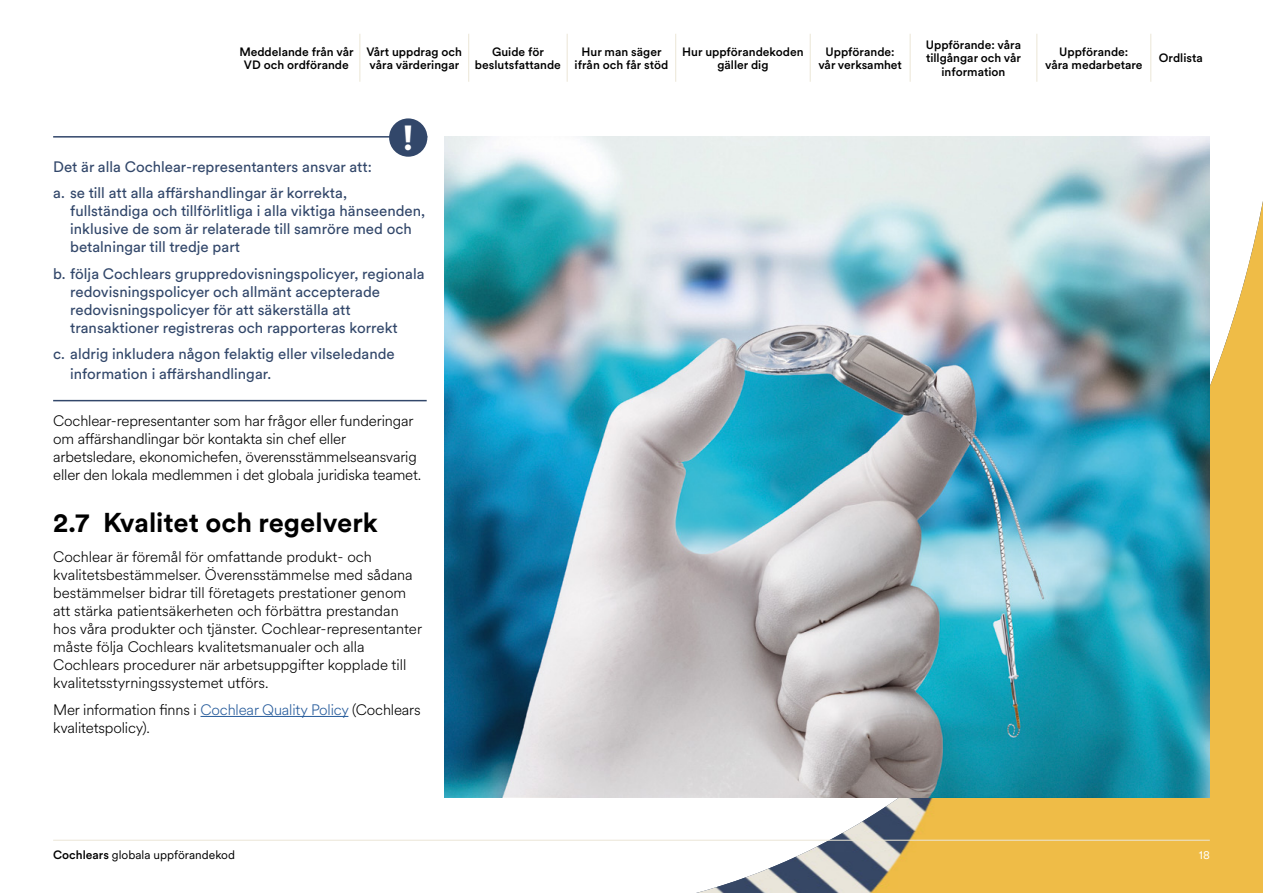
<style>
.page{position:relative;width:1263px;height:893px;background:#fff}
.page>*{position:absolute;margin:0;border:0;box-sizing:border-box;transform-origin:0 0}
.t1{font:900 34.5px "Circular XX";color:#fff}
.t2{font:700 27px "Circular XX";color:#000}
.t3{font:300 15px/18px "Circular XX";color:#000}
.t4{font:15px/18px "Circular XX";color:#32476a}
.t5{font:500 12px/13.5px "Circular XX";color:#000;text-align:center}
.t6{font:12px "Circular XX";color:#000}
.t7{font:12px "Circular XX";color:#fff}
.s1{color:#265b9b}
.s2{font-weight:500}
</style>
<div class="page">
<img style="left:696px;top:201px;width:567px;height:692px">
<hr style="left:53px;top:136px;width:374px;height:2px;background:#32476a">
<hr style="left:53px;top:400px;width:374px;height:1px;background:#32476a">
<hr style="left:200px;top:716px;width:148px;height:1px;background:#265b9b">
<div style="left:389px;top:118px;width:38px;height:39px;background:#32476a;border-radius:50%"></div>
<img style="left:444px;top:136px;width:766px;height:661px">
<hr style="left:53px;top:840px;width:1157px;height:1px;background:#ebe6d6">
<hr style="left:359px;top:34px;width:1px;height:48px;background:#ebe6d6">
<hr style="left:468px;top:34px;width:1px;height:48px;background:#ebe6d6">
<hr style="left:567px;top:34px;width:1px;height:48px;background:#ebe6d6">
<hr style="left:675px;top:34px;width:1px;height:48px;background:#ebe6d6">
<hr style="left:810px;top:34px;width:1px;height:48px;background:#ebe6d6">
<hr style="left:910px;top:34px;width:1px;height:48px;background:#ebe6d6">
<hr style="left:1036px;top:34px;width:1px;height:48px;background:#ebe6d6">
<hr style="left:1150px;top:34px;width:1px;height:48px;background:#ebe6d6">
<p class="t5" style="left:239px;top:44px;width:116px">Meddelande från vår<br>VD och ordförande</p>
<p class="t5" style="left:366px;top:44px;width:97px;text-align:left">Vårt uppdrag och våra värderingar</p>
<p class="t5" style="left:475px;top:44px;width:88px">Guide för beslutsfattande</p>
<p class="t5" style="left:575px;top:44px;width:95px">Hur man säger ifrån och får stöd</p>
<p class="t5" style="left:682px;top:44px;width:123px">Hur uppförandekoden gäller dig</p>
<p class="t5" style="left:818px;top:44px;width:85px">Uppförande: vår verksamhet</p>
<p class="t5" style="left:926px;top:37px;width:97px">Uppförande: våra tillgångar och vår information</p>
<p class="t5" style="left:1045px;top:44px;width:99px">Uppförande:<br>våra medarbetare</p>
<p class="t5" style="left:1159px;top:51px;width:45px">Ordlista</p>
<h1 class="t1" style="left:403px;top:114px;width:11px">!</h1>
<p class="t4" style="left:53px;top:152px;width:320px;line-height:26.5px">Det är alla Cochlear-representanters ansvar att: a. se till att alla affärshandlingar är korrekta,</p>
<p class="t4" style="left:70px;top:201px;width:356px">fullständiga och tillförlitliga i alla viktiga hänseenden, inklusive de som är relaterade till samröre med och betalningar till tredje part</p>
<p class="t4" style="left:70px;top:264px;width:356px;text-indent:-17px">b. följa Cochlears gruppredovisningspolicyer, regionala redovisningspolicyer och allmänt accepterade redovisningspolicyer för att säkerställa att transaktioner registreras och rapporteras korrekt</p>
<p class="t4" style="left:70px;top:343px;width:326px;line-height:19.5px;text-indent:-17px">c. aldrig inkludera någon felaktig eller vilseledande information i affärshandlingar.</p>
<p class="t3" style="left:53px;top:411px;width:370px">Cochlear-representanter som har frågor eller funderingar om affärshandlingar bör kontakta sin chef eller arbetsledare, ekonomichefen, överensstämmelseansvarig eller den lokala medlemmen i det globala juridiska teamet.</p>
<h2 class="t2" style="left:53px;top:504px;width:326px">2.7 Kvalitet och regelverk</h2>
<p class="t3" style="left:53px;top:548px;width:370px">Cochlear är föremål för omfattande produkt- och kvalitetsbestämmelser. Överensstämmelse med sådana bestämmelser bidrar till företagets prestationer genom att stärka patientsäkerheten och förbättra prestandan hos våra produkter och tjänster. Cochlear-representanter måste följa Cochlears kvalitetsmanualer och alla Cochlears procedurer när arbetsuppgifter kopplade till kvalitetsstyrningssystemet utförs.</p>
<p class="t3" style="left:53px;top:700px;width:369px">Mer information finns i <span class="s1">Cochlear Quality Policy</span> (Cochlears kvalitetspolicy).</p>
<p class="t6" style="left:53px;top:847px;width:183px"><span class="s2">Cochlears</span> globala uppförandekod</p>
<p class="t7" style="left:1199px;top:847px;width:12px">18</p>
</div>
